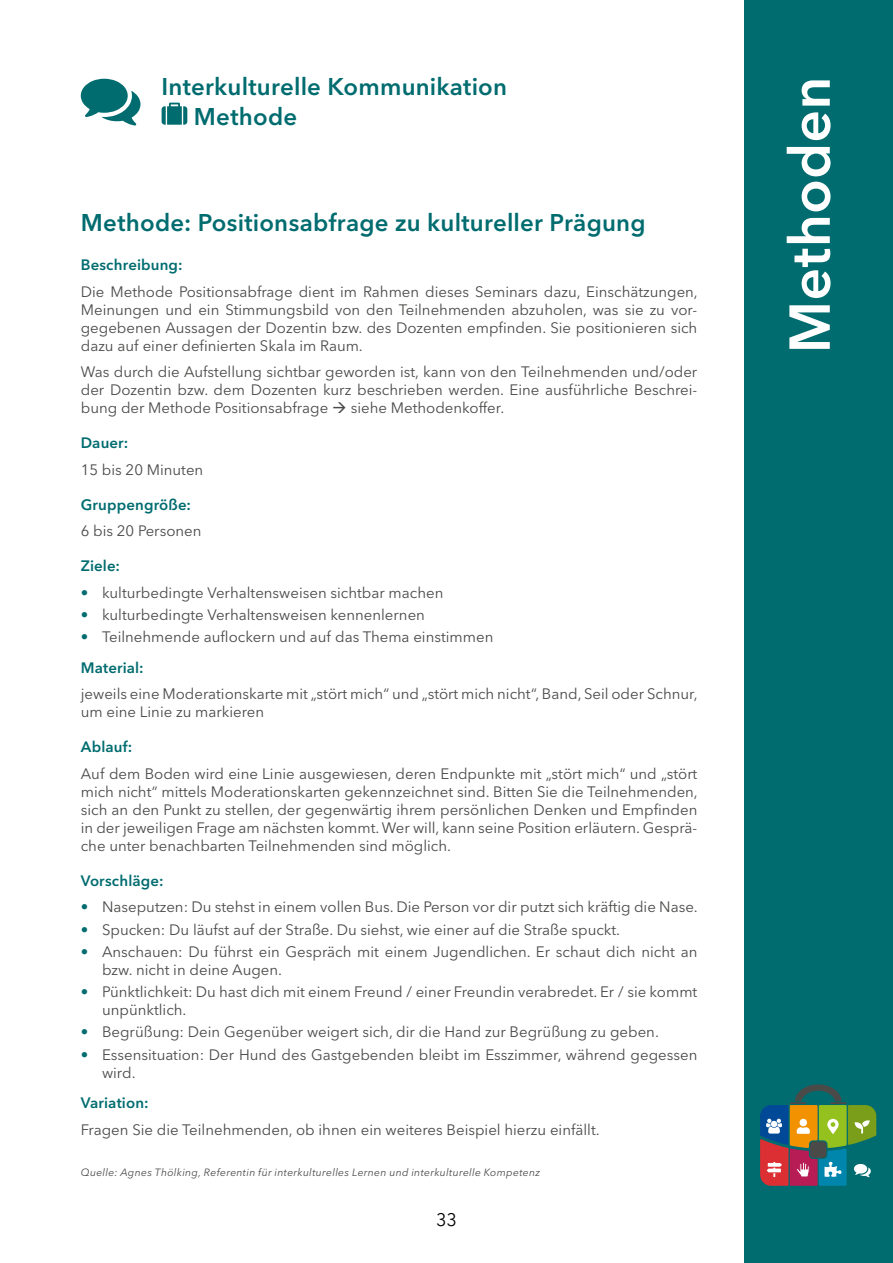
<style>
.page{position:relative;width:893px;height:1263px;background:#fff}
.page>*{position:absolute;margin:0;border:0;box-sizing:border-box;transform-origin:0 0}
.t1{font:600 57px "Avenir Next LT Pro";letter-spacing:.005em;color:#fff}
.ZH_1_Petrol_H4__Meth{font:600 24px/30px "Avenir Next LT Pro";letter-spacing:.01em;color:#006c6f}
.t2{font:18px "Avenir Next LT Pro";color:#000}
.Fliesstext{font:15px/18px "Avenir Next LT Pro";color:#4a4a49}
.t3{font:600 15px "Avenir Next LT Pro";letter-spacing:.01em;color:#006c6f}
.Fliesstext-2{font:italic 10.5px "Avenir Next LT Pro";letter-spacing:.025em;color:#4a4a49}
.s1{font-weight:600;color:#006c6f}
</style>
<div class="page">
<div style="left:744px;top:0;width:149px;height:1263px;background:#006c6f"></div>
<svg style="left:760px;top:1084px;width:116px;height:102px"></svg>
<svg style="left:81px;top:79px;width:59px;height:47px"></svg>
<svg style="left:162px;top:103px;width:25px;height:22px"></svg>
<h2 class="ZH_1_Petrol_H4__Meth" style="left:194px;top:71px;width:315px;text-indent:-32px">Interkulturelle Kommunikation<br>Methode</h2>
<h4 class="ZH_1_Petrol_H4__Meth" style="left:81px;top:207px;width:566px">Methode: Positionsabfrage zu kultureller Prägung</h4>
<h5 class="t3" style="left:81px;top:256px;width:103px">Beschreibung:</h5>
<p class="Fliesstext" style="left:81px;top:282px;width:619px;text-align:justify">Die Methode Positionsabfrage dient im Rahmen dieses Seminars dazu, Einschätzungen, Meinungen und ein Stimmungsbild von den Teilnehmenden abzuholen, was sie zu vor&shy;gegebenen Aussagen der Dozentin bzw. des Dozenten empfinden. Sie positionieren sich dazu auf einer definierten Skala im Raum.</p>
<p class="Fliesstext" style="left:81px;top:363px;width:618px;text-align:justify">Was durch die Aufstellung sichtbar geworden ist, kann von den Teilnehmenden und/oder der Dozentin bzw. dem Dozenten kurz beschrieben werden. Eine ausführliche Beschrei&shy;bung der Methode Positionsabfrage → siehe Methodenkoffer.</p>
<h5 class="t3" style="left:81px;top:434px;width:49px">Dauer:</h5>
<p class="Fliesstext" style="left:81px;top:460px;width:124px">15 bis 20 Minuten</p>
<h5 class="t3" style="left:81px;top:495px;width:112px">Gruppengröße:</h5>
<p class="Fliesstext" style="left:81px;top:522px;width:122px">6 bis 20 Personen</p>
<h5 class="t3" style="left:81px;top:557px;width:41px">Ziele:</h5>
<p class="Fliesstext" style="left:81px;top:583px;width:364px"><span class="s1">•</span> kulturbedingte Verhaltensweisen sichtbar machen</p>
<p class="Fliesstext" style="left:81px;top:606px;width:346px"><span class="s1">•</span> kulturbedingte Verhaltensweisen kennenlernen</p>
<p class="Fliesstext" style="left:81px;top:628px;width:414px"><span class="s1">•</span> Teilnehmende auflockern und auf das Thema einstimmen</p>
<h5 class="t3" style="left:81px;top:658px;width:64px">Material:</h5>
<p class="Fliesstext" style="left:81px;top:685px;width:618px">jeweils eine Moderationskarte mit „stört mich“ und „stört mich nicht“, Band, Seil oder Schnur, um eine Linie zu markieren</p>
<h5 class="t3" style="left:81px;top:738px;width:53px">Ablauf:</h5>
<p class="Fliesstext" style="left:81px;top:765px;width:619px;text-align:justify">Auf dem Boden wird eine Linie ausgewiesen, deren Endpunkte mit „stört mich“ und „stört mich nicht“ mittels Moderationskarten gekennzeichnet sind. Bitten Sie die Teilnehmenden, sich an den Punkt zu stellen, der gegenwärtig ihrem persönlichen Denken und Empfinden in der jeweiligen Frage am nächsten kommt. Wer will, kann seine Position erläutern. Gesprä&shy;che unter benachbarten Teilnehmenden sind möglich.</p>
<h5 class="t3" style="left:81px;top:871px;width:84px">Vorschläge:</h5>
<p class="Fliesstext" style="left:81px;top:898px;width:618px"><span class="s1">•</span> Naseputzen: Du stehst in einem vollen Bus. Die Person vor dir putzt sich kräftig die Nase.</p>
<p class="Fliesstext" style="left:81px;top:920px;width:541px"><span class="s1">•</span> Spucken: Du läufst auf der Straße. Du siehst, wie einer auf die Straße spuckt.</p>
<p class="Fliesstext" style="left:102px;top:943px;width:597px;text-indent:-21px"><span class="s1">•</span> Anschauen: Du führst ein Gespräch mit einem Jugendlichen. Er schaut dich nicht an bzw. nicht in deine Augen.</p>
<p class="Fliesstext" style="left:102px;top:983px;width:597px;text-indent:-21px"><span class="s1">•</span> Pünktlichkeit: Du hast dich mit einem Freund / einer Freundin verabredet. Er / sie kommt unpünktlich.</p>
<p class="Fliesstext" style="left:81px;top:1023px;width:580px"><span class="s1">•</span> Begrüßung: Dein Gegenüber weigert sich, dir die Hand zur Begrüßung zu geben.</p>
<p class="Fliesstext" style="left:102px;top:1045px;width:597px;text-indent:-21px"><span class="s1">•</span> Essensituation: Der Hund des Gastgebenden bleibt im Esszimmer, während gegessen wird.</p>
<h5 class="t3" style="left:81px;top:1094px;width:69px">Variation:</h5>
<p class="Fliesstext" style="left:81px;top:1121px;width:520px">Fragen Sie die Teilnehmenden, ob ihnen ein weiteres Beispiel hierzu einfällt.</p>
<p class="Fliesstext-2" style="left:81px;top:1166px;width:461px">Quelle: Agnes Thölking, Referentin für interkulturelles Lernen und interkulturelle Kompetenz</p>
<p class="t2" style="left:436px;top:1208px;width:22px">33</p>
<h1 class="t1" style="left:775px;top:353px;width:278px;rotate:-90deg">Methoden</h1>
</div>
